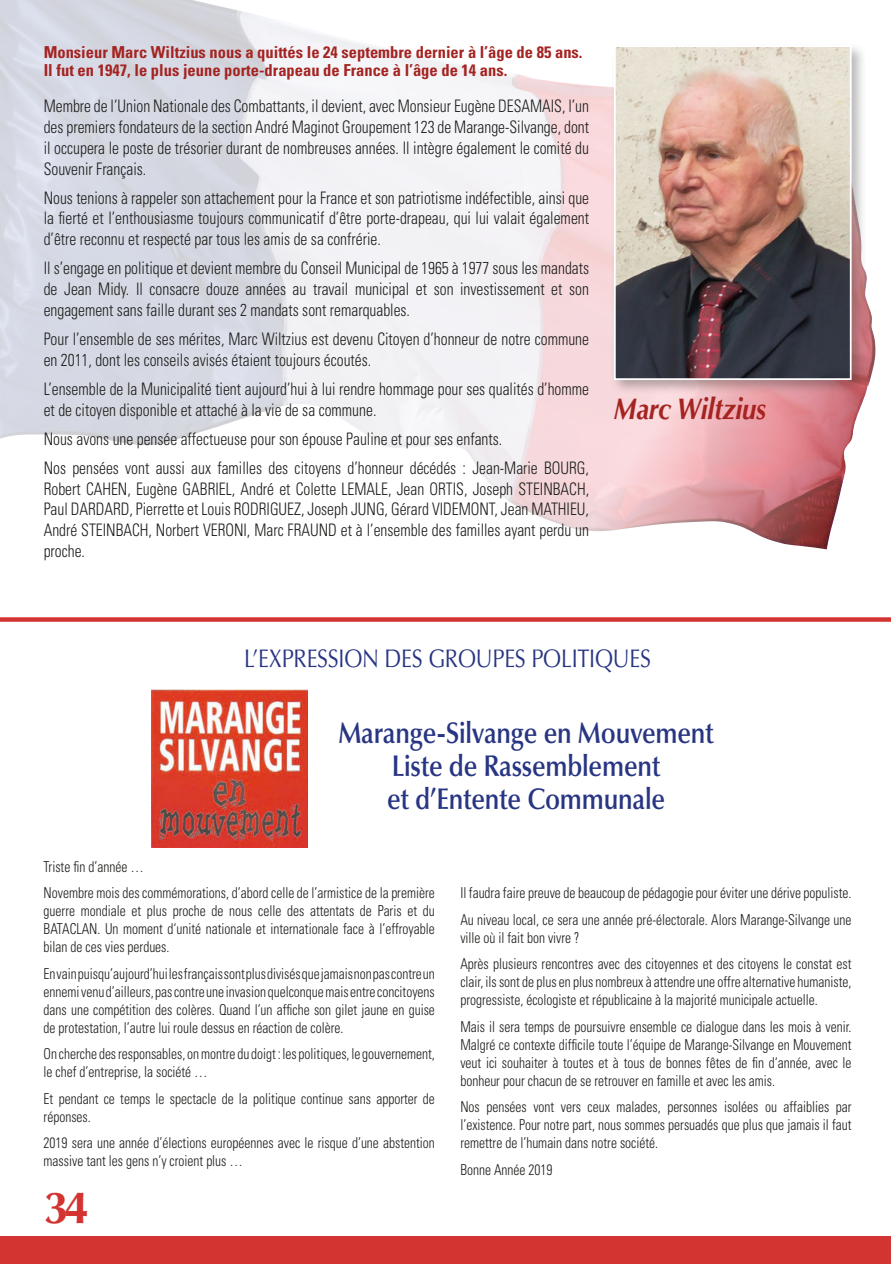
<style>
.page{position:relative;width:891px;height:1264px;background:#fff}
.page>*{position:absolute;margin:0;border:0;box-sizing:border-box;transform-origin:0 0}
.t1{font:700 45px "Optima";color:#d33432}
.Titre_environnement{font:600 30px/33px "Optima";letter-spacing:-.01em;color:#283583;scale:.85 1}
.Titre_environnement-2{font:italic 700 30px "Optima";letter-spacing:-.01em;color:#a42422;scale:.85 1}
.Titre_environnement-3{font:25.5px "Optima";letter-spacing:-.01em;color:#283583;scale:.85 1}
.Texte_de_base{font:300 condensed 17.25px/20.7px "Univers";color:#1d1d1b;text-align:justify;scale:.9 1}
.Texte_INTRO{font:700 condensed 16.5px "Univers";color:#a42422}
.Texte_de_base-2{font:300 condensed 15px/18px "Univers";color:#1d1d1b;text-align:justify;scale:.9 1}
</style>
<div class="page">
<svg style="left:0;top:0;width:876px;height:550px"></svg>
<div style="left:0;top:1236px;width:891px;height:28px;background:#d33432"></div>
<img style="left:151px;top:689px;width:156px;height:158px">
<div style="left:611px;top:42px;width:256px;height:353px;background:#1d1d1b;opacity:.3"></div>
<img style="left:617px;top:48px;width:232px;height:329px">
<div style="left:614px;top:45px;width:238px;height:335px;border:2px solid #fff"></div>
<div style="left:0;top:617px;width:891px;height:5px;background:#d33432"></div>
<p class="Texte_INTRO" style="left:44px;top:42px;width:540px">Monsieur Marc Wiltzius nous a quittés le 24 septembre dernier à l’âge de 85 ans.</p>
<p class="Texte_INTRO" style="left:44px;top:60px;width:465px">Il fut en 1947, le plus jeune porte-drapeau de France à l’âge de 14 ans.</p>
<p class="Texte_de_base" style="left:44px;top:96px;width:607px">Membre de l’Union Nationale des Combattants, il devient, avec Monsieur Eugène DESAMAIS, l’un des premiers fondateurs de la section André Maginot Groupement 123 de Marange-Silvange, dont il occupera le poste de trésorier durant de nombreuses années. Il intègre également le comité du Souvenir Français.</p>
<p class="Texte_de_base" style="left:44px;top:187px;width:608px">Nous tenions à rappeler son attachement pour la France et son patriotisme indéfectible, ainsi que la fierté et l’enthousiasme toujours communicatif d’être porte-drapeau, qui lui valait également d’être reconnu et respecté par tous les amis de sa confrérie.</p>
<p class="Texte_de_base" style="left:44px;top:258px;width:608px">Il s’engage en politique et devient membre du Conseil Municipal de 1965 à 1977 sous les mandats de Jean Midy. Il consacre douze années au travail municipal et son investissement et son engagement sans faille durant ses 2 mandats sont remarquables.</p>
<p class="Texte_de_base" style="left:44px;top:328px;width:607px">Pour l’ensemble de ses mérites, Marc Wiltzius est devenu Citoyen d’honneur de notre commune en 2011, dont les conseils avisés étaient toujours écoutés.</p>
<p class="Texte_de_base" style="left:44px;top:378px;width:607px">L’ensemble de la Municipalité tient aujourd’hui à lui rendre hommage pour ses qualités d’homme et de citoyen disponible et attaché à la vie de sa commune.</p>
<p class="Texte_de_base" style="left:44px;top:428px;width:511px">Nous avons une pensée affectueuse pour son épouse Pauline et pour ses enfants.</p>
<p class="Texte_de_base" style="left:44px;top:458px;width:607px">Nos pensées vont aussi aux familles des citoyens d’honneur décédés : Jean-Marie BOURG, Robert CAHEN, Eugène GABRIEL, André et Colette LEMALE, Jean ORTIS, Joseph STEINBACH, Paul DARDARD, Pierrette et Louis RODRIGUEZ, Joseph JUNG, Gérard VIDEMONT, Jean MATHIEU, André STEINBACH, Norbert VERONI, Marc FRAUND et à l’ensemble des familles ayant perdu un proche.</p>
<p class="Titre_environnement-2" style="left:614px;top:391px;width:180px">Marc Wiltzius</p>
<p class="Titre_environnement-3" style="left:244px;top:643px;width:480px">L’EXPRESSION DES GROUPES POLITIQUES</p>
<p class="Titre_environnement" style="left:338px;top:717px;width:443px">Marange-Silvange en Mouvement</p>
<p class="Titre_environnement" style="left:387px;top:750px;width:329px">Liste de Rassemblement et d’Entente Communale</p>
<p class="Texte_de_base-2" style="left:44px;top:857px;width:113px">Triste fin d’année …</p>
<p class="Texte_de_base-2" style="left:44px;top:884px;width:436px">Novembre mois des commémorations, d’abord celle de l’armistice de la première guerre mondiale et plus proche de nous celle des attentats de Paris et du BATACLAN. Un moment d‘unité nationale et internationale face à l’effroyable bilan de ces vies perdues.</p>
<p class="Texte_de_base-2" style="left:44px;top:964px;width:436px">En vain puisqu’aujourd’hui les français sont plus divisés que jamais non pas contre un ennemi venu d’ailleurs, pas contre une invasion quelconque mais entre concitoyens dans une compétition des colères. Quand l’un affiche son gilet jaune en guise de protestation, l’autre lui roule dessus en réaction de colère.</p>
<p class="Texte_de_base-2" style="left:44px;top:1045px;width:436px">On cherche des responsables, on montre du doigt: les politiques, le gouvernement, le chef d’entreprise, la société …</p>
<p class="Texte_de_base-2" style="left:44px;top:1089px;width:436px">Et pendant ce temps le spectacle de la politique continue sans apporter de réponses.</p>
<p class="Texte_de_base-2" style="left:44px;top:1134px;width:436px">2019 sera une année d’élections européennes avec le risque d’une abstention massive tant les gens n’y croient plus …</p>
<p class="t1" style="left:44px;top:1181px;width:47px">34</p>
<p class="Texte_de_base-2" style="left:460px;top:884px;width:436px">Il faudra faire preuve de beaucoup de pédagogie pour éviter une dérive populiste.</p>
<p class="Texte_de_base-2" style="left:460px;top:910px;width:436px">Au niveau local, ce sera une année pré-électorale. Alors Marange-Silvange une ville où il fait bon vivre ?</p>
<p class="Texte_de_base-2" style="left:460px;top:955px;width:436px">Après plusieurs rencontres avec des citoyennes et des citoyens le constat est clair, ils sont de plus en plus nombreux à attendre une offre alternative humaniste, progressiste, écologiste et républicaine à la majorité municipale actuelle.</p>
<p class="Texte_de_base-2" style="left:460px;top:1017px;width:436px">Mais il sera temps de poursuivre ensemble ce dialogue dans les mois à venir.<br>Malgré ce contexte difficile toute l’équipe de Marange-Silvange en Mouvement veut ici souhaiter à toutes et à tous de bonnes fêtes de fin d‘année, avec le bonheur pour chacun de se retrouver en famille et avec les amis.</p>
<p class="Texte_de_base-2" style="left:460px;top:1098px;width:436px">Nos pensées vont vers ceux malades, personnes isolées ou affaiblies par l’existence. Pour notre part, nous sommes persuadés que plus que jamais il faut remettre de l’humain dans notre société.</p>
<p class="Texte_de_base-2" style="left:460px;top:1160px;width:104px">Bonne Année 2019</p>
</div>
